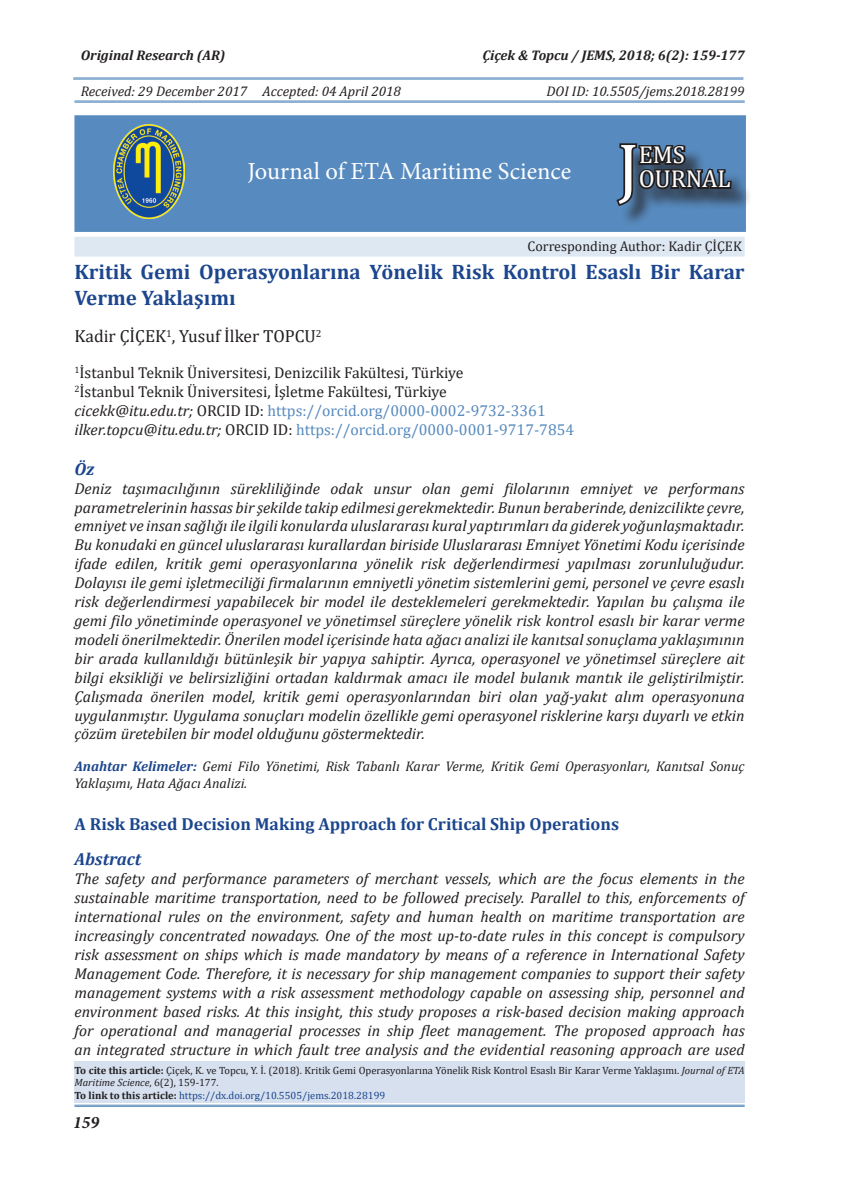
<style>
.page{position:relative;width:844px;height:1191px;background:#fff}
.page>*{position:absolute;margin:0;border:0;box-sizing:border-box;transform-origin:0 0}
.t1{font:68.6px "Cambria";color:#fff}
.t2{font:24.5px "Minion Pro";color:#fff}
.t3{font:24.5px/24.2px "Cambria";color:#fff}
.t4{font:700 21px/25.2px "Cambria";color:#1c468d}
.t5{font:700 17.5px "Cambria";color:#1c468d}
.t6{font:17.5px "Cambria";color:#231f20}
.t7{font:italic 700 17.5px "Cambria";color:#1c468d}
.t8{font:italic 700 17.5px "Minion Pro";color:#231f20}
.t9{font:italic 15.75px/18.9px "Cambria";color:#231f20;text-align:justify}
.t10{font:15.75px/18.9px "Cambria";color:#231f20}
.t11{font:italic 14px/16.8px "Cambria";color:#231f20}
.t12{font:italic 700 14px "Cambria";color:#231f20}
.t13{font:14px "Cambria";color:#231f20}
.t14{font:10.5px/12.6px "Cambria";color:#231f20}
.s1{font-style:italic}
.s2{color:#578abe}
.s3{font-weight:700;color:#1c468d}
.s4{font-weight:700}
.s5{color:#1c468d}
</style>
<div class="page">
<hr style="left:74px;top:1104px;width:670px;height:1px;background:#578abe">
<hr style="left:74px;top:1106px;width:670px;height:1px;background:#578abe">
<hr style="left:73px;top:78px;width:670px;height:1px;background:#578abe">
<hr style="left:73px;top:79px;width:670px;height:1px;background:#578abe">
<div style="left:74px;top:115px;width:671px;height:117px;background:#578abe;border:2px solid #578abe"></div>
<hr style="left:81px;top:226px;width:664px;height:2px;background:#578abe">
<img style="left:114px;top:124px;width:70px;height:95px">
<div style="left:74px;top:237px;width:670px;height:20px;background:#dee8f2"></div>
<div style="left:620px;top:146px;width:132px;height:81px;background:#231f20;opacity:.75"></div>
<svg style="left:616px;top:143px;width:117px;height:65px"></svg>
<hr style="left:74px;top:101px;width:670px;height:1px;background:#578abe">
<hr style="left:74px;top:102px;width:670px;height:1px;background:#578abe">
<div style="left:74px;top:1061px;width:670px;height:42px;background:#d6e0ef"></div>
<p class="t12" style="left:81px;top:45px;width:146px">Original Research (AR)</p>
<p class="t11" style="left:81px;top:83px;width:321px">Received: 29 December 2017 Accepted: 04 April 2018</p>
<p class="t12" style="left:482px;top:45px;width:264px">Çiçek &amp; Topcu / JEMS, 2018; 6(2): 159-177</p>
<p class="t11" style="left:546px;top:83px;width:199px">DOI ID: 10.5505/jems.2018.28199</p>
<h2 class="t2" style="left:247px;top:155px;width:325px">Journal of ETA Maritime Science</h2>
<h1 class="t1" style="left:617px;top:127px;width:23px">J</h1>
<h2 class="t3" style="left:638px;top:143px;width:93px">EMS<br>OURNAL</h2>
<p class="t13" style="left:527px;top:238px;width:216px">Corresponding Author: Kadir ÇİÇEK</p>
<h3 class="t4" style="left:74px;top:259px;width:671px">Kritik Gemi Operasyonlarına Yönelik Risk Kontrol Esaslı Bir Karar<br>Verme Yaklaşımı</h3>
<p class="t6" style="left:74px;top:326px;width:248px">Kadir ÇİÇEK<sup>1</sup>, Yusuf İlker TOPCU<sup>2</sup></p>
<p class="t10" style="left:74px;top:363px;width:501px"><sup>1</sup>İstanbul Teknik Üniversitesi, Denizcilik Fakültesi, Türkiye<br><sup>2</sup>İstanbul Teknik Üniversitesi, İşletme Fakültesi, Türkiye<br><span class="s1">cicekk@itu.edu.tr;</span> ORCID ID: <span class="s2">https://orcid.org/0000-0002-9732-3361 </span><span class="s1">ilker.topcu@itu.edu.tr;</span> ORCID ID: <span class="s2">https://orcid.org/0000-0001-9717-7854</span></p>
<p class="t7" style="left:74px;top:456px;width:22px">Öz</p>
<p class="t9" style="left:74px;top:478px;width:671px">Deniz taşımacılığının sürekliliğinde odak unsur olan gemi filolarının emniyet ve performans parametrelerinin hassas bir şekilde takip edilmesi gerekmektedir. Bunun beraberinde, denizcilikte çevre, emniyet ve insan sağlığı ile ilgili konularda uluslararası kural yaptırımları da giderek yoğunlaşmaktadır.<br>Bu konudaki en güncel uluslararası kurallardan biriside Uluslararası Emniyet Yönetimi Kodu içerisinde ifade edilen, kritik gemi operasyonlarına yönelik risk değerlendirmesi yapılması zorunluluğudur.<br>Dolayısı ile gemi işletmeciliği firmalarının emniyetli yönetim sistemlerini gemi, personel ve çevre esaslı risk değerlendirmesi yapabilecek bir model ile desteklemeleri gerekmektedir. Yapılan bu çalışma ile gemi filo yönetiminde operasyonel ve yönetimsel süreçlere yönelik risk kontrol esaslı bir karar verme modeli önerilmektedir. Önerilen model içerisinde hata ağacı analizi ile kanıtsal sonuçlama yaklaşımının bir arada kullanıldığı bütünleşik bir yapıya sahiptir. Ayrıca, operasyonel ve yönetimsel süreçlere ait bilgi eksikliği ve belirsizliğini ortadan kaldırmak amacı ile model bulanık mantık ile geliştirilmiştir.<br>Çalışmada önerilen model, kritik gemi operasyonlarından biri olan yağ-yakıt alım operasyonuna uygulanmıştır. Uygulama sonuçları modelin özellikle gemi operasyonel risklerine karşı duyarlı ve etkin çözüm üretebilen bir model olduğunu göstermektedir.</p>
<p class="t11" style="left:74px;top:757px;width:671px"><span class="s3">Anahtar Kelimeler:</span> Gemi Filo Yönetimi, Risk Tabanlı Karar Verme, Kritik Gemi Operasyonları, Kanıtsal Sonuç<br>Yaklaşımı, Hata Ağacı Analizi.</p>
<p class="t5" style="left:74px;top:811px;width:546px">A Risk Based Decision Making Approach for Critical Ship Operations</p>
<p class="t7" style="left:74px;top:847px;width:68px">Abstract</p>
<p class="t9" style="left:74px;top:869px;width:671px">The safety and performance parameters of merchant vessels, which are the focus elements in the sustainable maritime transportation, need to be followed precisely. Parallel to this, enforcements of international rules on the environment, safety and human health on maritime transportation are increasingly concentrated nowadays. One of the most up-to-date rules in this concept is compulsory risk assessment on ships which is made mandatory by means of a reference in International Safety Management Code. Therefore, it is necessary for ship management companies to support their safety management systems with a risk assessment methodology capable on assessing ship, personnel and environment based risks. At this insight, this study proposes a risk-based decision making approach for operational and managerial processes in ship fleet management. The proposed approach has an integrated structure in which fault tree analysis and the evidential reasoning approach are used</p>
<p class="t14" style="left:74px;top:1063px;width:671px"><span class="s4">To cite this article:</span> Çiçek, K. ve Topcu, Y. İ. (2018). Kritik Gemi Operasyonlarına Yönelik Risk Kontrol Esaslı Bir Karar Verme Yaklaşımı. <span class="s1">Journal of ETA<br>Maritime Science</span>, 6(2), 159-177.<br><span class="s4">To link to this article:</span> <span class="s5">https://dx.doi.org/10.5505/jems.2018.28199</span></p>
<p class="t8" style="left:73px;top:1109px;width:27px">159</p>
</div>
